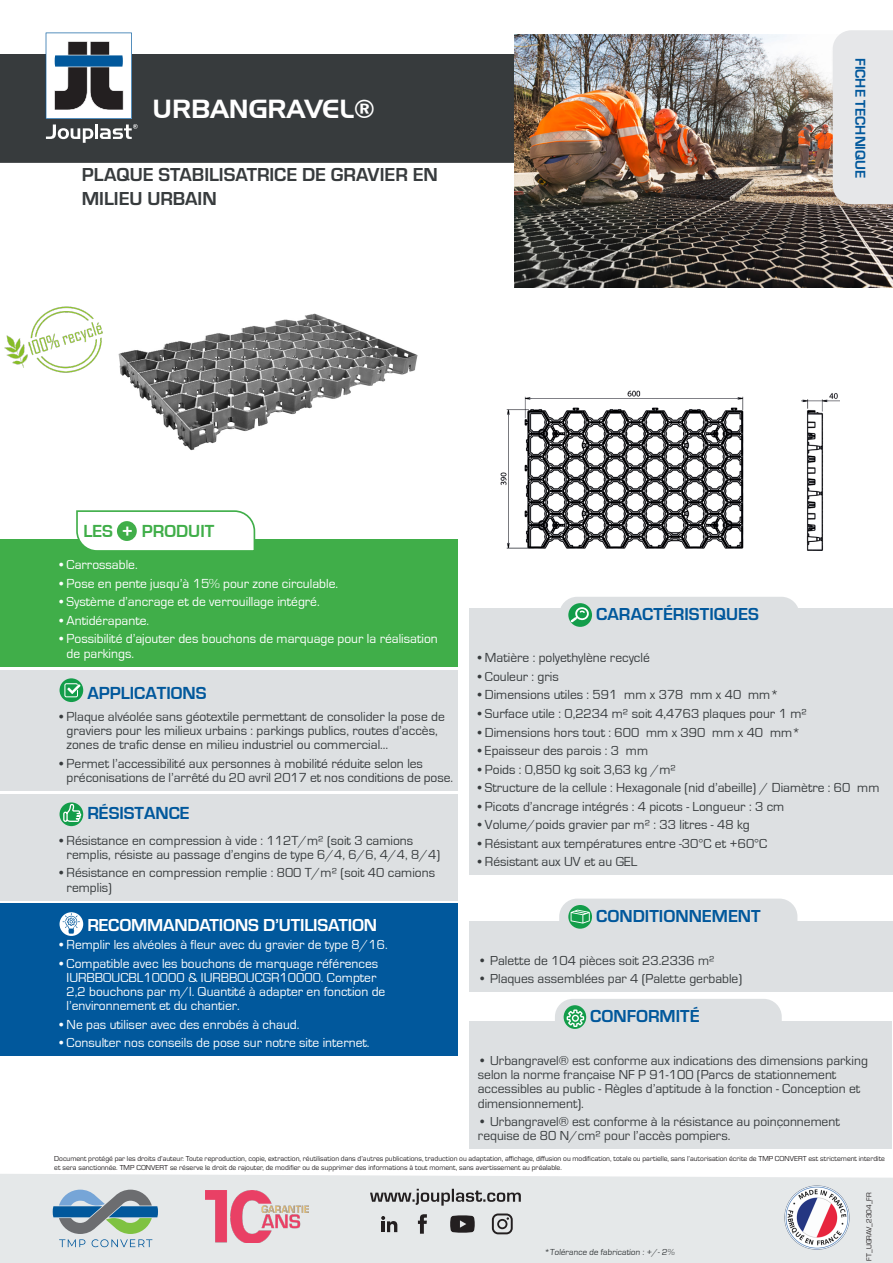
<style>
.page{position:relative;width:893px;height:1263px;background:#fff}
.page>*{position:absolute;margin:0;border:0;box-sizing:border-box;transform-origin:0 0}
.Nom_générique{font:25.5px "Handel Gothic BT";color:#fff}
.Désignation{font:700 19.5px/23.4px "Eurostile";color:#373b3d}
.t1{font:700 18px "Eurostile";color:#01589c}
.Specifique{font:700 18px "Eurostile";letter-spacing:-.01em;color:#fff}
.t2{font:700 18px "Eurostile";color:#01589c}
.t3{font:700 18px "Eurostile";color:#40ae49}
.t4{font:700 14.7px "Eurostile";color:#01589c}
.Specifique-2{font:13.5px/14.2px "Eurostile";color:#373b3d}
.Specifique-3{font:13.5px/14.2px "Eurostile";color:#fff}
.t5{font:13.5px/14.2px "Eurostile";color:#373b3d}
.Specifique-4{font:9px "Eurostile";color:#373b3d}
.t6{font:7.5px/9px "Eurostile";color:#231f20}
.s1{color:#fff}
</style>
<div class="page">
<div style="left:0;top:1174px;width:893px;height:89px;background:#e5e8e9"></div>
<div style="left:0;top:54px;width:514px;height:109px;background:#373b3d"></div>
<svg style="left:53px;top:1189px;width:105px;height:58px;background:#96afb7"></svg>
<img style="left:784px;top:1184px;width:66px;height:66px">
<img style="left:205px;top:1191px;width:103px;height:52px">
<svg style="left:370px;top:1189px;width:151px;height:16px;background:#aaabac"></svg>
<svg style="left:450px;top:1215px;width:25px;height:18px"></svg>
<svg style="left:381px;top:1216px;width:16px;height:16px"></svg>
<svg style="left:418px;top:1214px;width:9px;height:20px"></svg>
<svg style="left:492px;top:1213px;width:21px;height:21px"></svg>
<div style="left:469px;top:921px;width:424px;height:70px;background:#dde0e2"></div>
<div style="left:559px;top:898px;width:238px;height:42px;background:#dde0e2;border-radius:18px"></div>
<svg style="left:568px;top:905px;width:24px;height:24px"></svg>
<svg style="left:571px;top:910px;width:19px;height:13px"></svg>
<div style="left:469px;top:608px;width:424px;height:266px;background:#dde0e2"></div>
<div style="left:559px;top:597px;width:240px;height:41px;background:#dde0e2;border-radius:18px"></div>
<div style="left:568px;top:603px;width:24px;height:24px;background:#139d4a;border-radius:50%"></div>
<svg style="left:571px;top:607px;width:18px;height:15px"></svg>
<img style="left:514px;top:34px;width:379px;height:253px">
<div style="left:830px;top:29px;width:63px;height:184px;background:#231f20;opacity:.15"></div>
<div style="left:833px;top:30px;width:60px;height:174px;background:#e6e7e9"></div>
<img style="left:500px;top:390px;width:339px;height:161px">
<svg style="left:46px;top:33px;width:92px;height:110px"></svg>
<div style="left:0;top:539px;width:458px;height:127px;background:#40ae49"></div>
<div style="left:0;top:670px;width:458px;height:120px;background:#dde0e2"></div>
<svg style="left:60px;top:678px;width:23px;height:24px"></svg>
<svg style="left:64px;top:683px;width:16px;height:14px"></svg>
<div style="left:0;top:794px;width:458px;height:106px;background:#dde0e2"></div>
<div style="left:60px;top:802px;width:23px;height:24px;background:#139d4a;border-radius:50%"></div>
<svg style="left:63px;top:802px;width:19px;height:20px"></svg>
<div style="left:0;top:904px;width:458px;height:152px;background:#01589c"></div>
<div style="left:60px;top:912px;width:23px;height:24px;background:#fff;border-radius:50%"></div>
<svg style="left:63px;top:913px;width:17px;height:21px"></svg>
<img style="left:4px;top:306px;width:99px;height:67px">
<img style="left:118px;top:313px;width:300px;height:138px">
<svg style="left:76px;top:510px;width:180px;height:41px"></svg>
<div style="left:117px;top:521px;width:20px;height:20px;background:#40ae49;border-radius:50%"></div>
<div style="left:469px;top:1022px;width:423px;height:127px;background:#dde0e2"></div>
<div style="left:555px;top:999px;width:227px;height:41px;background:#dde0e2;border-radius:18px"></div>
<svg style="left:564px;top:1005px;width:22px;height:24px"></svg>
<svg style="left:567px;top:1009px;width:17px;height:18px"></svg>
<p class="Nom_générique" style="left:152px;top:94px;width:224px">URBANGRAVEL®</p>
<p class="Désignation" style="left:82px;top:162px;width:358px">PLAQUE STABILISATRICE DE GRAVIER EN<br>MILIEU URBAIN</p>
<p class="t4" style="left:871px;top:58px;width:122px;rotate:90deg">FICHE TECHNIQUE</p>
<p class="t3" style="left:83px;top:521px;width:132px">LES <span class="s1">+</span> PRODUIT</p>
<p class="Specifique-3" style="left:60px;top:558px;width:80px">• Carrossable.</p>
<p class="Specifique-3" style="left:60px;top:577px;width:280px">• Pose en pente jusqu’à 15% pour zone circulable.</p>
<p class="Specifique-3" style="left:60px;top:595px;width:262px">• Système d’ancrage et de verrouillage intégré.</p>
<p class="Specifique-3" style="left:60px;top:614px;width:91px">• Antidérapante.</p>
<p class="Specifique-3" style="left:67px;top:632px;width:373px;text-indent:-7px">• Possibilité d’ajouter des bouchons de marquage pour la réalisation de parkings.</p>
<p class="t2" style="left:87px;top:683px;width:121px">APPLICATIONS</p>
<p class="Specifique-2" style="left:67px;top:709px;width:380px;text-indent:-7px">• Plaque alvéolée sans géotextile permettant de consolider la pose de graviers pour les milieux urbains : parkings publics, routes d’accès, zones de trafic dense en milieu industriel ou commercial…</p>
<p class="Specifique-2" style="left:67px;top:756px;width:388px;text-indent:-7px">• Permet l’accessibilité aux personnes à mobilité réduite selon les préconisations de l’arrêté du 20 avril 2017 et nos conditions de pose.</p>
<p class="t2" style="left:87px;top:803px;width:104px">RÉSISTANCE</p>
<p class="Specifique-2" style="left:67px;top:833px;width:375px;text-indent:-7px">• Résistance en compression à vide : 112T/m² (soit 3 camions remplis, résiste au passage d’engins de type 6/4, 6/6, 4/4, 8/4)</p>
<p class="Specifique-2" style="left:67px;top:866px;width:370px;text-indent:-7px">• Résistance en compression remplie : 800 T/m² (soit 40 camions remplis)</p>
<p class="Specifique" style="left:87px;top:912px;width:291px">RECOMMANDATIONS D’UTILISATION</p>
<p class="Specifique-3" style="left:60px;top:938px;width:330px">• Remplir les alvéoles à fleur avec du gravier de type 8/16.</p>
<p class="Specifique-3" style="left:67px;top:956px;width:320px;text-indent:-7px">• Compatible avec les bouchons de marquage références IURBBOUCBL10000 &amp; IURBBOUCGR10000. Compter 2,2 bouchons par m/l. Quantité à adapter en fonction de l’environnement et du chantier.</p>
<p class="Specifique-3" style="left:60px;top:1017px;width:241px">• Ne pas utiliser avec des enrobés à chaud.</p>
<p class="Specifique-3" style="left:60px;top:1036px;width:311px">• Consulter nos conseils de pose sur notre site internet.</p>
<p class="t1" style="left:596px;top:601px;width:164px">CARACTÉRISTIQUES</p>
<p class="Specifique-2" style="left:478px;top:651px;width:173px">• Matière : polyethylène recyclé</p>
<p class="Specifique-2" style="left:478px;top:670px;width:82px">• Couleur : gris</p>
<p class="Specifique-2" style="left:478px;top:688px;width:302px">• Dimensions utiles : 591 mm x 378 mm x 40 mm*</p>
<p class="Specifique-2" style="left:478px;top:707px;width:331px">• Surface utile : 0,2234 m² soit 4,4763 plaques pour 1 m²</p>
<p class="Specifique-2" style="left:478px;top:725px;width:324px">• Dimensions hors tout : 600 mm x 390 mm x 40 mm*</p>
<p class="Specifique-2" style="left:478px;top:744px;width:172px">• Epaisseur des parois : 3 mm</p>
<p class="Specifique-2" style="left:478px;top:762px;width:200px">• Poids : 0,850 kg soit 3,63 kg /m²</p>
<p class="Specifique-2" style="left:478px;top:781px;width:403px">• Structure de la cellule : Hexagonale (nid d’abeille) / Diamètre : 60 mm</p>
<p class="Specifique-2" style="left:478px;top:799px;width:308px">• Picots d’ancrage intégrés : 4 picots - Longueur : 3 cm</p>
<p class="Specifique-2" style="left:478px;top:818px;width:273px">• Volume/poids gravier par m² : 33 litres - 48 kg</p>
<p class="Specifique-2" style="left:478px;top:836px;width:291px">• Résistant aux températures entre -30°C et +60°C</p>
<p class="Specifique-2" style="left:478px;top:855px;width:161px">• Résistant aux UV et au GEL</p>
<p class="t1" style="left:596px;top:903px;width:166px">CONDITIONNEMENT</p>
<p class="t5" style="left:478px;top:952px;width:238px">• Palette de 104 pièces soit 23.2336 m²</p>
<p class="t5" style="left:478px;top:971px;width:266px">• Plaques assemblées par 4 (Palette gerbable)</p>
<p class="t1" style="left:590px;top:1003px;width:111px">CONFORMITÉ</p>
<p class="t5" style="left:478px;top:1052px;width:391px">• Urbangravel® est conforme aux indications des dimensions parking selon la norme française NF P 91-100 (Parcs de stationnement accessibles au public - Règles d’aptitude à la fonction - Conception et dimensionnement).</p>
<p class="t5" style="left:478px;top:1114px;width:363px">• Urbangravel® est conforme à la résistance au poinçonnement requise de 80 N/cm² pour l’accès pompiers.</p>
<p class="t6" style="left:54px;top:1154px;width:832px">Document protégé par les droits d’auteur. Toute reproduction, copie, extraction, réutilisation dans d’autres publications, traduction ou adaptation, affichage, diffusion ou modification, totale ou partielle, sans l’autorisation écrite de TMP CONVERT est strictement interdite et sera sanctionnée. TMP CONVERT se réserve le droit de rajouter, de modifier ou de supprimer des informations à tout moment, sans avertissement au préalable.</p>
<p class="Specifique-4" style="left:544px;top:1247px;width:133px">*Tolérance de fabrication : +/- 2%</p>
<p class="t6" style="left:864px;top:1261px;width:70px;rotate:-90deg">FT_UGRAV_2304_FR</p>
</div>
